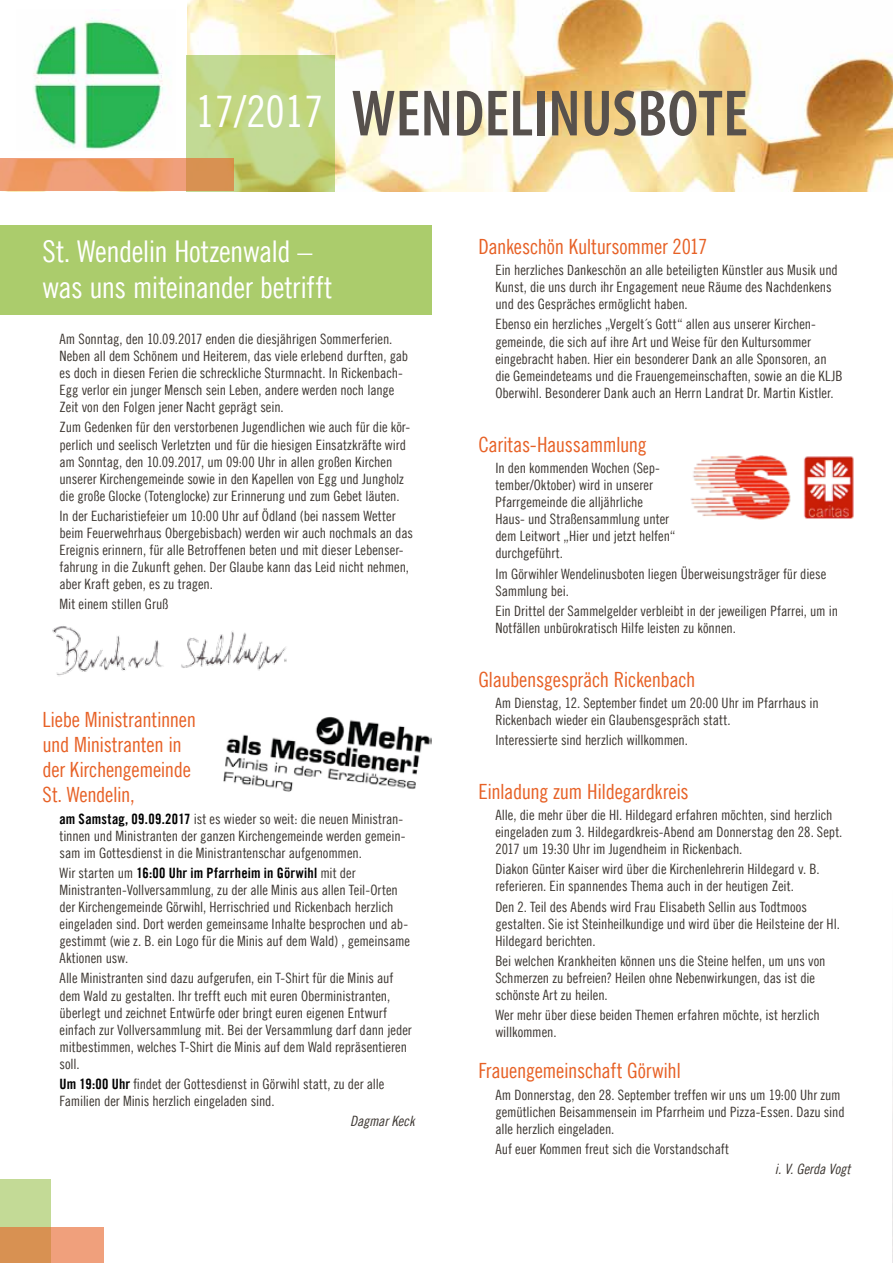
<style>
.page{position:relative;width:893px;height:1263px;background:#fff}
.page>*{position:absolute;margin:0;border:0;box-sizing:border-box;transform-origin:0 0}
.t1{font:600 condensed 66px "Myriad Pro";color:#57514d}
.t2{font:30px/36px "Trade Gothic LT Com Cn 18";letter-spacing:-.02em;color:#fff}
.t3{font:21px/25.2px "Trade Gothic LT Com Cn 18";letter-spacing:-.02em;color:#e76126}
.t4{font:14.25px/17.1px "Trade Gothic LT Com Cn 18";letter-spacing:-.005em;color:#3d3732}
.t5{font:14.25px "Trade Gothic LT Com Bd Cn 20";letter-spacing:.01em;color:#000}
.t6{font:14.25px "Trade Gothic LT Com Cn 18 Obl";letter-spacing:-.01em;color:#3d3732}
.s1{font-family:"Trade Gothic LT Com Cn 18";font-weight:400;font-stretch:normal;font-size:43.5px;color:#fff}
.s2{font-family:"Trade Gothic LT Com Bd Cn 20";color:#000}
.s3{font-family:"Trade Gothic LT Com Cn 18";color:#3d3732}
</style>
<div class="page">
<img style="left:892px;top:1054px;width:1px;height:209px">
<div style="left:0;top:1179px;width:50px;height:84px;background:#c3da96"></div>
<svg style="left:0;top:1227px;width:104px;height:36px;background:#e49867"></svg>
<div style="left:0;top:225px;width:432px;height:90px;background:#abcc6c"></div>
<img style="left:187px;top:0;width:706px;height:191px">
<svg style="left:186px;top:55px;width:149px;height:136px;background:#c0d483"></svg>
<svg style="left:0;top:158px;width:234px;height:33px;background:#e99865"></svg>
<img style="left:33px;top:18px;width:132px;height:131px">
<img style="left:223px;top:716px;width:209px;height:76px">
<img style="left:690px;top:455px;width:164px;height:65px">
<img style="left:52px;top:626px;width:235px;height:50px">
<h1 class="t1" style="left:196px;top:73px;width:554px"><span class="s1">17/2017</span> WENDELINUSBOTE</h1>
<h2 class="t2" style="left:43px;top:233px;width:292px">St. Wendelin Hotzenwald – was uns miteinander betrifft</h2>
<p class="t4" style="left:60px;top:330px;width:350px">Am Sonntag, den 10.09.2017 enden die diesjährigen Sommerferien.<br>Neben all dem Schönem und Heiterem, das viele erlebend durften, gab es doch in diesen Ferien die schreckliche Sturmnacht. In Rickenbach-Egg verlor ein junger Mensch sein Leben, andere werden noch lange Zeit von den Folgen jener Nacht geprägt sein.</p>
<p class="t4" style="left:60px;top:419px;width:352px">Zum Gedenken für den verstorbenen Jugendlichen wie auch für die kör&shy;perlich und seelisch Verletzten und für die hiesigen Einsatzkräfte wird am Sonntag, den 10.09.2017, um 09:00 Uhr in allen großen Kirchen unserer Kirchengemeinde sowie in den Kapellen von Egg und Jungholz die große Glocke (Totenglocke) zur Erinnerung und zum Gebet läuten.</p>
<p class="t4" style="left:60px;top:507px;width:355px">In der Eucharistiefeier um 10:00 Uhr auf Ödland (bei nassem Wetter beim Feuerwehrhaus Obergebisbach) werden wir auch nochmals an das Ereignis erinnern, für alle Betroffenen beten und mit dieser Lebenser&shy;fahrung in die Zukunft gehen. Der Glaube kann das Leid nicht nehmen, aber Kraft geben, es zu tragen.</p>
<p class="t4" style="left:60px;top:596px;width:111px">Mit einem stillen Gruß</p>
<h3 class="t3" style="left:43px;top:706px;width:155px">Liebe Ministrantinnen und Ministranten in der Kirchengemeinde<br>St. Wendelin,</h3>
<p class="t4" style="left:60px;top:810px;width:347px"><span class="s2">am Samstag, 09.09.2017</span> ist es wieder so weit: die neuen Ministran&shy;tinnen und Ministranten der ganzen Kirchengemeinde werden gemein&shy;sam im Gottesdienst in die Ministrantenschar aufgenommen.</p>
<p class="t5" style="left:60px;top:864px;width:298px"><span class="s3">Wir starten um</span> 16:00 Uhr im Pfarrheim in Görwihl <span class="s3">mit der</span></p>
<p class="t4" style="left:60px;top:881px;width:352px">Ministranten-Vollversammlung, zu der alle Minis aus allen Teil-Orten der Kirchengemeinde Görwihl, Herrischried und Rickenbach herzlich eingeladen sind. Dort werden gemeinsame Inhalte besprochen und ab&shy;gestimmt (wie z. B. ein Logo für die Minis auf dem Wald) , gemeinsame Aktionen usw.</p>
<p class="t4" style="left:60px;top:970px;width:354px">Alle Ministranten sind dazu aufgerufen, ein T-Shirt für die Minis auf dem Wald zu gestalten. Ihr trefft euch mit euren Oberministranten, überlegt und zeichnet Entwürfe oder bringt euren eigenen Entwurf einfach zur Vollversammlung mit. Bei der Versammlung darf dann jeder mitbestimmen, welches T-Shirt die Minis auf dem Wald repräsentieren soll.</p>
<p class="t4" style="left:60px;top:1075px;width:326px"><span class="s2">Um 19:00 Uhr</span> findet der Gottesdienst in Görwihl statt, zu der alle<br>Familien der Minis herzlich eingeladen sind.</p>
<p class="t6" style="left:350px;top:1113px;width:66px">Dagmar Keck</p>
<h3 class="t3" style="left:478px;top:234px;width:231px">Dankeschön Kultursommer 2017</h3>
<p class="t4" style="left:495px;top:261px;width:344px">Ein herzliches Dankeschön an alle beteiligten Künstler aus Musik und<br>Kunst, die uns durch ihr Engagement neue Räume des Nachdenkens und des Gespräches ermöglicht haben.</p>
<p class="t4" style="left:495px;top:316px;width:349px">Ebenso ein herzliches „Vergelt´s Gott“ allen aus unserer Kirchen&shy;gemeinde, die sich auf ihre Art und Weise für den Kultursommer eingebracht haben. Hier ein besonderer Dank an alle Sponsoren, an die Gemeindeteams und die Frauengemeinschaften, sowie an die KLJB Oberwihl. Besonderer Dank auch an Herrn Landrat Dr. Martin Kistler.</p>
<h3 class="t3" style="left:478px;top:431px;width:170px">Caritas-Haussammlung</h3>
<p class="t4" style="left:495px;top:459px;width:181px">In den kommenden Wochen (Sep&shy;tember/Oktober) wird in unserer<br>Pfarrgemeinde die alljährliche<br>Haus- und Straßensammlung unter dem Leitwort „Hier und jetzt helfen“ durchgeführt.</p>
<p class="t4" style="left:495px;top:565px;width:332px">Im Görwihler Wendelinusboten liegen Überweisungsträger für diese<br>Sammlung bei.</p>
<p class="t4" style="left:495px;top:602px;width:344px">Ein Drittel der Sammelgelder verbleibt in der jeweiligen Pfarrei, um in<br>Notfällen unbürokratisch Hilfe leisten zu können.</p>
<h3 class="t3" style="left:478px;top:666px;width:219px">Glaubensgespräch Rickenbach</h3>
<p class="t4" style="left:495px;top:694px;width:325px">Am Dienstag, 12. September findet um 20:00 Uhr im Pfarrhaus in<br>Rickenbach wieder ein Glaubensgespräch statt.</p>
<p class="t4" style="left:495px;top:731px;width:194px">Interessierte sind herzlich willkommen.</p>
<h3 class="t3" style="left:478px;top:778px;width:212px">Einladung zum Hildegardkreis</h3>
<p class="t4" style="left:495px;top:806px;width:349px">Alle, die mehr über die Hl. Hildegard erfahren möchten, sind herzlich eingeladen zum 3. Hildegardkreis-Abend am Donnerstag den 28. Sept.<br>2017 um 19:30 Uhr im Jugendheim in Rickenbach.</p>
<p class="t4" style="left:495px;top:860px;width:326px">Diakon Günter Kaiser wird über die Kirchenlehrerin Hildegard v. B. referieren. Ein spannendes Thema auch in der heutigen Zeit.</p>
<p class="t4" style="left:495px;top:898px;width:346px">Den 2. Teil des Abends wird Frau Elisabeth Sellin aus Todtmoos gestalten. Sie ist Steinheilkundige und wird über die Heilsteine der Hl.<br>Hildegard berichten.</p>
<p class="t4" style="left:495px;top:952px;width:332px">Bei welchen Krankheiten können uns die Steine helfen, um uns von<br>Schmerzen zu befreien? Heilen ohne Nebenwirkungen, das ist die schönste Art zu heilen.</p>
<p class="t4" style="left:495px;top:1006px;width:326px">Wer mehr über diese beiden Themen erfahren möchte, ist herzlich willkommen.</p>
<h3 class="t3" style="left:478px;top:1058px;width:204px">Frauengemeinschaft Görwihl</h3>
<p class="t4" style="left:495px;top:1086px;width:351px">Am Donnerstag, den 28. September treffen wir uns um 19:00 Uhr zum gemütlichen Beisammensein im Pfarrheim und Pizza-Essen. Dazu sind alle herzlich eingeladen.</p>
<p class="t4" style="left:495px;top:1140px;width:235px">Auf euer Kommen freut sich die Vorstandschaft</p>
<p class="t6" style="left:775px;top:1160px;width:77px">i. V. Gerda Vogt</p>
</div>
